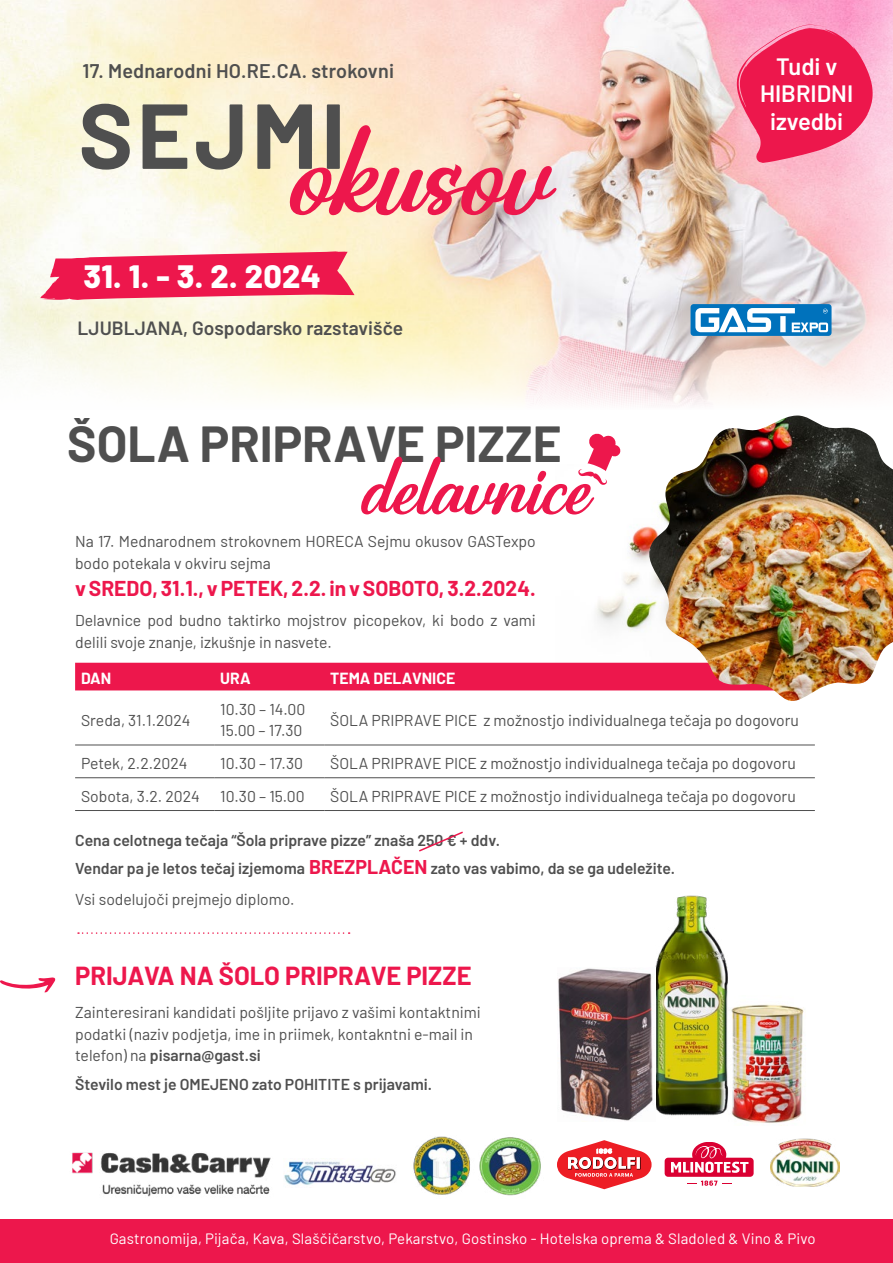
<style>
.page{position:relative;width:893px;height:1263px;background:#fff}
.page>*{position:absolute;margin:0;border:0;box-sizing:border-box;transform-origin:0 0}
.t1{font:116.7px "Abigail Font Demo";color:#ed174c}
.t2{font:700 92.1px "Barlow";letter-spacing:.04em;color:#4f4f4f}
.t3{font:74.85px "Abigail Font Demo";color:#ed174c}
.t4{font:700 49.5px "Barlow";color:#4f4f4f}
.t5{font:800 32.25px "Barlow";letter-spacing:.01em;color:#fff}
.t6{font:700 25.5px "Barlow";color:#ed174c}
.t7{font:600 23.7px/27.8px "Barlow";color:#fff;text-align:center}
.t8{font:700 21px "Barlow";color:#ed174c}
.t9{font:600 19.8px "Barlow";letter-spacing:.01em;color:#4f4f4f}
.t10{font:600 19.2px "Barlow";color:#4f4f4f}
.t11{font:15.75px/21.8px "Barlow";color:#4f4f4f}
.t12{font:600 15.75px/29.5px "Barlow";color:#4f4f4f}
.t13{font:700 15.75px "Barlow";color:#fff}
.t14{font:15px "Barlow";letter-spacing:.01em;color:#fff}
.s1{font-weight:700;font-size:19.5px;color:#ed174c}
.s2{font-weight:400}
.s3{font-weight:600}
</style>
<div class="page">
<img style="left:556px;top:526px;width:92px;height:137px">
<img style="left:0;top:0;width:893px;height:406px">
<svg style="left:39px;top:251px;width:316px;height:49px;background:#ef446a"></svg>
<svg style="left:737px;top:25px;width:136px;height:138px;background:#f14572"></svg>
<div style="left:75px;top:663px;width:573px;height:27px;background:#ed174c"></div>
<hr style="left:75px;top:745px;width:139px;height:1px;background:#4f4f4f">
<hr style="left:214px;top:745px;width:110px;height:1px;background:#4f4f4f">
<hr style="left:324px;top:745px;width:491px;height:1px;background:#4f4f4f">
<hr style="left:75px;top:777px;width:139px;height:1px;background:#4f4f4f">
<hr style="left:214px;top:777px;width:110px;height:1px;background:#4f4f4f">
<hr style="left:324px;top:777px;width:491px;height:1px;background:#4f4f4f">
<hr style="left:75px;top:810px;width:139px;height:1px;background:#4f4f4f">
<hr style="left:214px;top:810px;width:110px;height:1px;background:#4f4f4f">
<hr style="left:324px;top:810px;width:491px;height:1px;background:#4f4f4f">
<img style="left:72px;top:1152px;width:199px;height:45px">
<svg style="left:665px;top:1142px;width:89px;height:44px"></svg>
<img style="left:413px;top:1136px;width:57px;height:59px">
<img style="left:479px;top:1137px;width:62px;height:59px">
<img style="left:648px;top:415px;width:245px;height:286px">
<div style="left:690px;top:304px;width:141px;height:32px;background:#0072bc;border-radius:3px"></div>
<svg style="left:695px;top:308px;width:133px;height:24px"></svg>
<svg style="left:0;top:977px;width:56px;height:16px"></svg>
<svg style="left:578px;top:433px;width:43px;height:52px"></svg>
<svg style="left:78px;top:932px;width:272px;height:2px"></svg>
<div style="left:0;top:1219px;width:893px;height:44px;background:#ed174c"></div>
<img style="left:284px;top:1158px;width:112px;height:27px">
<img style="left:771px;top:1139px;width:68px;height:47px">
<svg style="left:557px;top:1140px;width:95px;height:49px"></svg>
<svg style="left:419px;top:831px;width:44px;height:21px"></svg>
<img style="left:655px;top:895px;width:73px;height:221px">
<img style="left:558px;top:968px;width:95px;height:153px">
<img style="left:722px;top:995px;width:82px;height:131px">
<p class="t9" style="left:83px;top:57px;width:313px">17. Mednarodni HO.RE.CA. strokovni</p>
<h2 class="t2" style="left:78px;top:68px;width:268px">SEJMI</h2>
<h1 class="t1" style="left:292px;top:79px;width:261px">okusov</h1>
<h3 class="t5" style="left:83px;top:252px;width:239px">31. 1. - 3. 2. 2024</h3>
<p class="t10" style="left:78px;top:314px;width:327px">LJUBLJANA, Gospodarsko razstavišče</p>
<h3 class="t4" style="left:67px;top:407px;width:496px">ŠOLA PRIPRAVE PIZZE</h3>
<h3 class="t3" style="left:363px;top:427px;width:229px">delavnice</h3>
<h3 class="t7" style="left:760px;top:50px;width:95px">Tudi v<br>HIBRIDNI izvedbi</h3>
<p class="t11" style="left:75px;top:530px;width:462px">Na 17. Mednarodnem strokovnem HORECA Sejmu okusov GASTexpo bodo potekala v okviru sejma</p>
<h3 class="t8" style="left:75px;top:573px;width:462px">v SREDO, 31.1., v PETEK, 2.2. in v SOBOTO, 3.2.2024.</h3>
<p class="t11" style="left:75px;top:609px;width:462px">Delavnice pod budno taktirko mojstrov picopekov, ki bodo z vami delili svoje znanje, izkušnje in nasvete.</p>
<p class="t13" style="left:81px;top:667px;width:32px">DAN</p>
<p class="t13" style="left:220px;top:667px;width:32px">URA</p>
<p class="t13" style="left:330px;top:667px;width:126px">TEMA DELAVNICE</p>
<p class="t11" style="left:81px;top:708px;width:111px">Sreda, 31.1.2024</p>
<p class="t11" style="left:220px;top:697px;width:87px">10.30 – 14.00<br>15.00 – 17.30</p>
<p class="t11" style="left:330px;top:708px;width:470px">ŠOLA PRIPRAVE PICE z možnostjo individualnega tečaja po dogovoru</p>
<p class="t11" style="left:81px;top:751px;width:108px">Petek, 2.2.2024</p>
<p class="t11" style="left:220px;top:751px;width:84px">10.30 – 17.30</p>
<p class="t11" style="left:330px;top:751px;width:467px">ŠOLA PRIPRAVE PICE z možnostjo individualnega tečaja po dogovoru</p>
<p class="t11" style="left:81px;top:784px;width:120px">Sobota, 3.2. 2024</p>
<p class="t11" style="left:220px;top:784px;width:86px">10.30 – 15.00</p>
<p class="t11" style="left:330px;top:784px;width:467px">ŠOLA PRIPRAVE PICE z možnostjo individualnega tečaja po dogovoru</p>
<p class="t12" style="left:75px;top:824px;width:601px">Cena celotnega tečaja “Šola priprave pizze” znaša 250 € + ddv.<br>Vendar pa je letos tečaj izjemoma <span class="s1">BREZPLAČEN</span> zato vas vabimo, da se ga udeležite.<br><span class="s2">Vsi sodelujoči prejmejo diplomo.</span></p>
<h3 class="t6" style="left:75px;top:957px;width:398px">PRIJAVA NA ŠOLO PRIPRAVE PIZZE</h3>
<p class="t11" style="left:75px;top:1000px;width:407px">Zainteresirani kandidati pošljite prijavo z vašimi kontaktnimi podatki (naziv podjetja, ime in priimek, kontakntni e-mail in telefon) na <span class="s3">pisarna@gast.si</span></p>
<p class="t12" style="left:75px;top:1068px;width:358px">Število mest je OMEJENO zato POHITITE s prijavami.</p>
<p class="t14" style="left:110px;top:1227px;width:707px">Gastronomija, Pijača, Kava, Slaščičarstvo, Pekarstvo, Gostinsko - Hotelska oprema &amp; Sladoled &amp; Vino &amp; Pivo</p>
</div>
